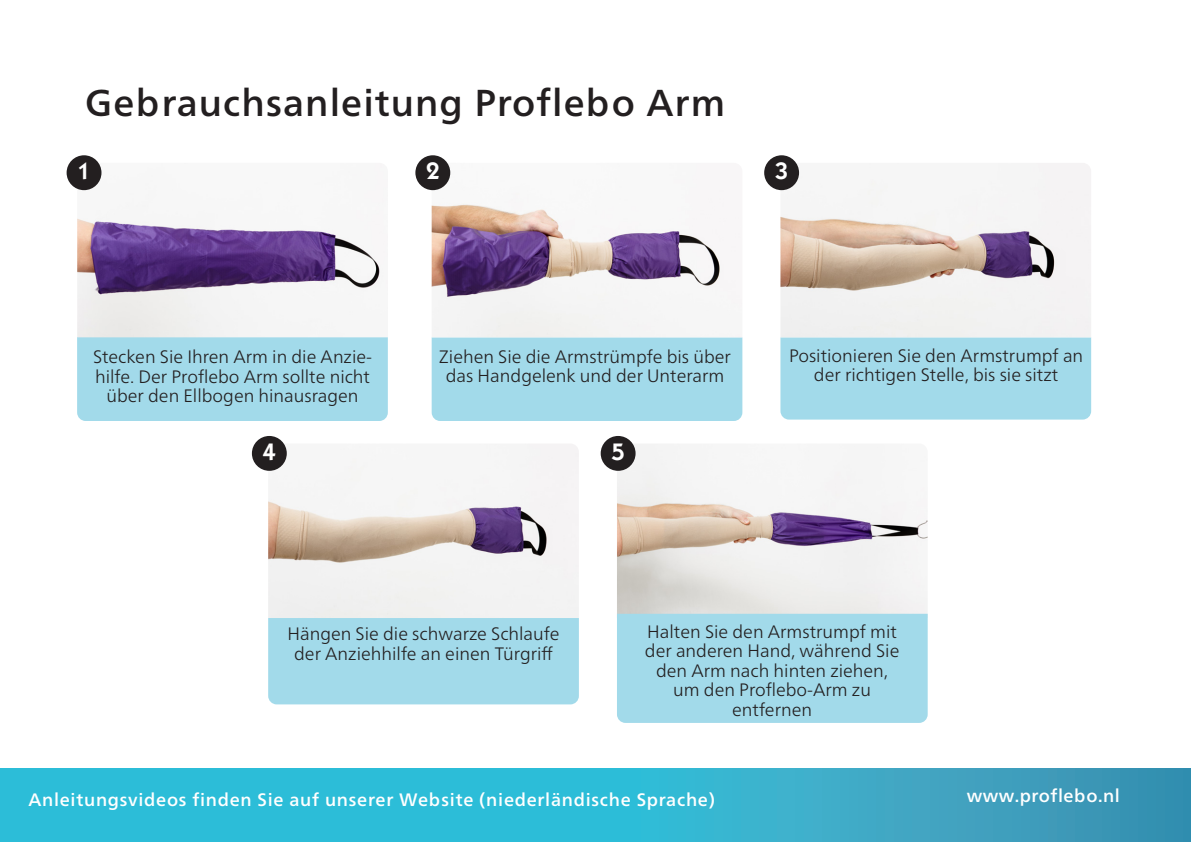
<style>
.page{position:relative;width:1191px;height:842px;background:#fff}
.page>*{position:absolute;margin:0;border:0;box-sizing:border-box;transform-origin:0 0}
.t1{font:500 37.6px "Neue Frutiger World";letter-spacing:.03em;color:#231f20}
.t2{font:600 24px "ITC Kabel Std";color:#fff}
.t3{font:300 18px/19.6px "Neue Frutiger World";color:#231f20;text-align:center}
.t4{font:500 18px "Neue Frutiger World";letter-spacing:.04em;color:#fff}
</style>
<div class="page">
<div style="left:0;top:769px;width:1191px;height:73px;background:linear-gradient(to right,#27c9e2,#3f9cba)"></div>
<img style="left:268px;top:444px;width:311px;height:174px">
<img style="left:617px;top:443px;width:310px;height:171px">
<div style="left:268px;top:618px;width:311px;height:86px;background:#a2daea"></div>
<div style="left:252px;top:436px;width:35px;height:35px;background:#231f20;border-radius:50%"></div>
<div style="left:617px;top:614px;width:310px;height:109px;background:#a2daea"></div>
<div style="left:600px;top:436px;width:35px;height:35px;background:#231f20;border-radius:50%"></div>
<div style="left:77px;top:337px;width:311px;height:84px;background:#a2daea"></div>
<img style="left:77px;top:164px;width:303px;height:173px">
<div style="left:67px;top:155px;width:34px;height:35px;background:#231f20;border-radius:50%"></div>
<div style="left:432px;top:337px;width:310px;height:84px;background:#a2daea"></div>
<img style="left:432px;top:164px;width:310px;height:173px">
<div style="left:415px;top:155px;width:35px;height:35px;background:#231f20;border-radius:50%"></div>
<div style="left:780px;top:337px;width:311px;height:83px;background:#a2daea"></div>
<img style="left:780px;top:163px;width:311px;height:174px">
<div style="left:764px;top:155px;width:35px;height:35px;background:#231f20;border-radius:50%"></div>
<p class="t1" style="left:85px;top:71px;width:641px">Gebrauchsanleitung Proflebo Arm</p>
<p class="t2" style="left:77px;top:157px;width:15px">1</p>
<p class="t2" style="left:426px;top:157px;width:15px">2</p>
<p class="t2" style="left:775px;top:157px;width:15px">3</p>
<p class="t3" style="left:93px;top:347px;width:281px">Stecken Sie Ihren Arm in die Anzie&shy;hilfe. Der Proflebo Arm sollte nicht über den Ellbogen hinausragen</p>
<p class="t3" style="left:439px;top:347px;width:293px">Ziehen Sie die Armstrümpfe bis über das Handgelenk und der Unterarm</p>
<p class="t3" style="left:789px;top:345px;width:296px">Positionieren Sie den Armstrumpf an der richtigen Stelle, bis sie sitzt</p>
<p class="t2" style="left:263px;top:438px;width:15px">4</p>
<p class="t2" style="left:611px;top:438px;width:15px">5</p>
<p class="t3" style="left:287px;top:624px;width:274px">Hängen Sie die schwarze Schlaufe der Anziehhilfe an einen Türgriff</p>
<p class="t3" style="left:645px;top:622px;width:256px">Halten Sie den Armstrumpf mit der anderen Hand, während Sie den Arm nach hinten ziehen,</p>
<p class="t3" style="left:673px;top:680px;width:199px">um den Proflebo-Arm zu entfernen</p>
<p class="t4" style="left:28px;top:785px;width:688px">Anleitungsvideos finden Sie auf unserer Website (niederländische Sprache)</p>
<p class="t4" style="left:966px;top:781px;width:155px">www.proflebo.nl</p>
</div>
